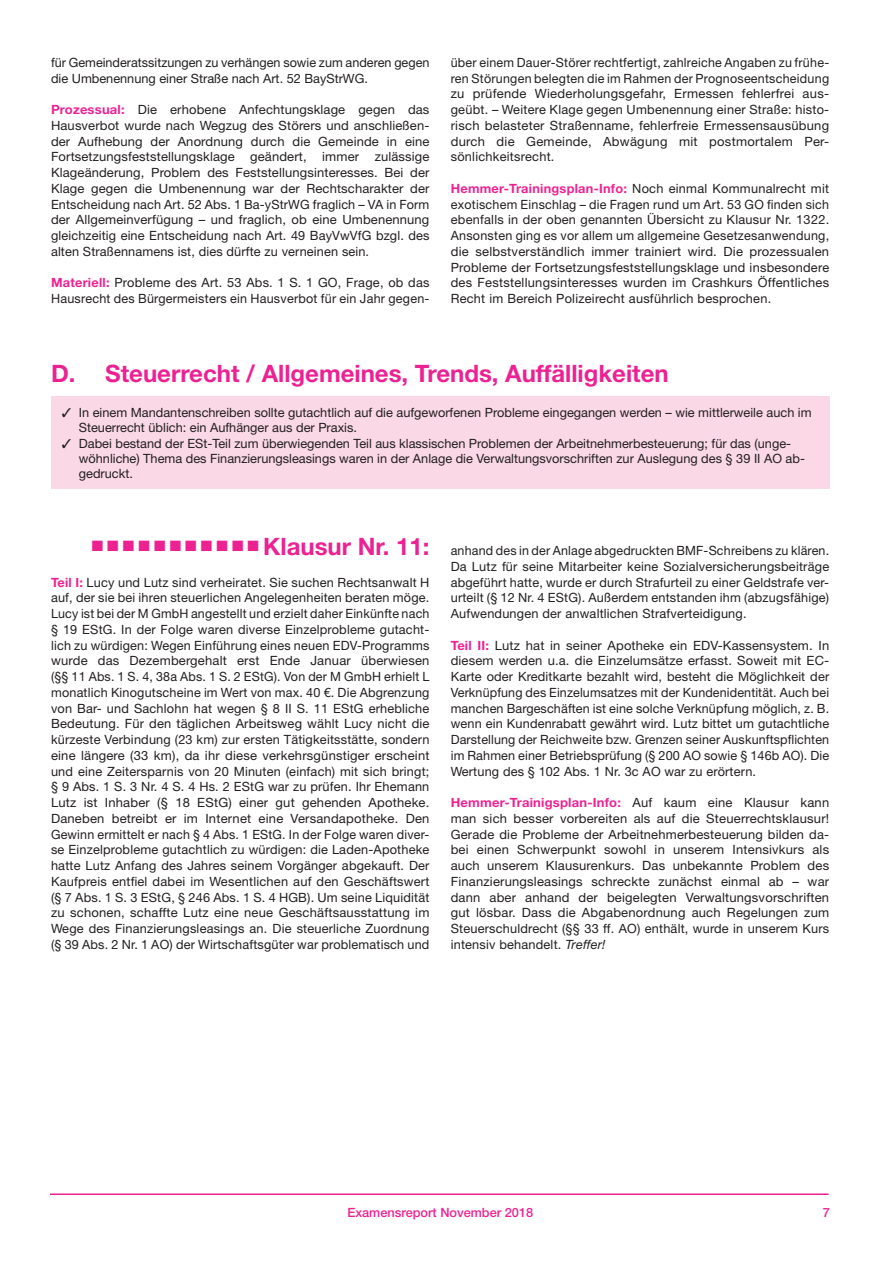
<style>
.page{position:relative;width:893px;height:1263px;background:#fff}
.page>*{position:absolute;margin:0;border:0;box-sizing:border-box;transform-origin:0 0}
.t1{font:700 24px "Helvetica Neue LT";color:#ed2292}
.t2{font:12.75px/15.8px "Helvetica Neue LT";color:#231f20;text-align:justify}
.t3{font:12.75px/15.8px "Helvetica Neue LT";letter-spacing:.02em;color:#231f20}
.t4{font:500 12.75px "Helvetica Neue LT";color:#ed2292}
.s1{font-weight:700;color:#ed2292}
.s2{font-style:italic}
</style>
<div class="page">
<hr style="left:50px;top:1193px;width:779px;height:2px;background:#ed2292">
<div style="left:51px;top:396px;width:778px;height:93px;background:#fad8e6"></div>
<p class="t2" style="left:51px;top:54px;width:380px">für Gemeinderatssitzungen zu verhängen sowie zum anderen gegen die Umbenennung einer Straße nach Art. 52 BayStrWG.</p>
<p class="t2" style="left:51px;top:101px;width:380px"><span class="s1">Prozessual:</span> Die erhobene Anfechtungsklage gegen das Hausverbot wurde nach Wegzug des Störers und anschließen&shy;der Aufhebung der Anordnung durch die Gemeinde in eine Fortsetzungsfeststellungsklage geändert, immer zulässige Klageänderung, Problem des Feststellungsinteresses. Bei der Klage gegen die Umbenennung war der Rechtscharakter der Entscheidung nach Art. 52 Abs. 1 Ba-yStrWG fraglich – VA in Form der Allgemeinverfügung – und fraglich, ob eine Umbenennung gleichzeitig eine Entscheidung nach Art. 49 BayVwVfG bzgl. des alten Straßennamens ist, dies dürfte zu verneinen sein.</p>
<p class="t3" style="left:51px;top:275px;width:380px"><span class="s1">Materiell:</span> Probleme des Art. 53 Abs. 1 S. 1 GO, Frage, ob das<br>Hausrecht des Bürgermeisters ein Hausverbot für ein Jahr gegen-</p>
<p class="t2" style="left:451px;top:54px;width:380px">über einem Dauer-Störer rechtfertigt, zahlreiche Angaben zu frühe&shy;ren Störungen belegten die im Rahmen der Prognoseentscheidung zu prüfende Wiederholungsgefahr, Ermessen fehlerfrei aus&shy;geübt. – Weitere Klage gegen Umbenennung einer Straße: histo&shy;risch belasteter Straßenname, fehlerfreie Ermessensausübung durch die Gemeinde, Abwägung mit postmortalem Per&shy;sönlichkeitsrecht.</p>
<p class="t2" style="left:451px;top:180px;width:380px"><span class="s1">Hemmer-Trainingsplan-Info:</span> Noch einmal Kommunalrecht mit exotischem Einschlag – die Fragen rund um Art. 53 GO finden sich ebenfalls in der oben genannten Übersicht zu Klausur Nr. 1322.<br>Ansonsten ging es vor allem um allgemeine Gesetzesanwendung, die selbstverständlich immer trainiert wird. Die prozessualen Probleme der Fortsetzungsfeststellungsklage und insbesondere des Feststellungsinteresses wurden im Crashkurs Öffentliches Recht im Bereich Polizeirecht ausführlich besprochen.</p>
<h1 class="t1" style="left:51px;top:358px;width:619px">D. Steuerrecht / Allgemeines, Trends, Auffälligkeiten</h1>
<p class="t2" style="left:79px;top:405px;width:734px;line-height:15.3px;text-indent:-17px">✓ In einem Mandantenschreiben sollte gutachtlich auf die aufgeworfenen Probleme eingegangen werden – wie mittlerweile auch im<br>Steuerrecht üblich: ein Aufhänger aus der Praxis.</p>
<p class="t2" style="left:79px;top:435px;width:728px;line-height:15.3px;text-align:left;text-indent:-17px">✓ Dabei bestand der ESt-Teil zum überwiegenden Teil aus klassischen Problemen der Arbeitnehmerbesteuerung; für das (unge&shy;wöhnliche) Thema des Finanzierungsleasings waren in der Anlage die Verwaltungsvorschriften zur Auslegung des § 39 II AO ab&shy;gedruckt.</p>
<h1 class="t1" style="left:92px;top:532px;width:339px">■ ■ ■ ■ ■ ■ ■ ■ ■ ■ ■ Klausur Nr. 11:</h1>
<p class="t2" style="left:51px;top:574px;width:380px"><span class="s1">Teil I:</span> Lucy und Lutz sind verheiratet. Sie suchen Rechtsanwalt H auf, der sie bei ihren steuerlichen Angelegenheiten beraten möge.<br>Lucy ist bei der M GmbH angestellt und erzielt daher Einkünfte nach § 19 EStG. In der Folge waren diverse Einzelprobleme gutacht&shy;lich zu würdigen: Wegen Einführung eines neuen EDV-Programms wurde das Dezembergehalt erst Ende Januar überwiesen (§§ 11 Abs. 1 S. 4, 38a Abs. 1 S. 2 EStG). Von der M GmbH erhielt L monatlich Kinogutscheine im Wert von max. 40 €. Die Abgrenzung von Bar- und Sachlohn hat wegen § 8 II S. 11 EStG erhebliche Bedeutung. Für den täglichen Arbeitsweg wählt Lucy nicht die kürzeste Verbindung (23 km) zur ersten Tätigkeitsstätte, sondern eine längere (33 km), da ihr diese verkehrsgünstiger erscheint und eine Zeitersparnis von 20 Minuten (einfach) mit sich bringt; § 9 Abs. 1 S. 3 Nr. 4 S. 4 Hs. 2 EStG war zu prüfen. Ihr Ehemann Lutz ist Inhaber (§ 18 EStG) einer gut gehenden Apotheke.<br>Daneben betreibt er im Internet eine Versandapotheke. Den Gewinn ermittelt er nach § 4 Abs. 1 EStG. In der Folge waren diver&shy;se Einzelprobleme gutachtlich zu würdigen: die Laden-Apotheke hatte Lutz Anfang des Jahres seinem Vorgänger abgekauft. Der Kaufpreis entfiel dabei im Wesentlichen auf den Geschäftswert (§ 7 Abs. 1 S. 3 EStG, § 246 Abs. 1 S. 4 HGB). Um seine Liquidität zu schonen, schaffte Lutz eine neue Geschäftsausstattung im Wege des Finanzierungsleasings an. Die steuerliche Zuordnung (§ 39 Abs. 2 Nr. 1 AO) der Wirtschaftsgüter war problematisch und</p>
<p class="t2" style="left:451px;top:542px;width:380px">anhand des in der Anlage abgedruckten BMF-Schreibens zu klären.<br>Da Lutz für seine Mitarbeiter keine Sozialversicherungsbeiträge abgeführt hatte, wurde er durch Strafurteil zu einer Geldstrafe ver&shy;urteilt (§ 12 Nr. 4 EStG). Außerdem entstanden ihm (abzugsfähige)<br>Aufwendungen der anwaltlichen Strafverteidigung.</p>
<p class="t2" style="left:451px;top:637px;width:380px"><span class="s1">Teil II:</span> Lutz hat in seiner Apotheke ein EDV-Kassensystem. In diesem werden u.a. die Einzelumsätze erfasst. Soweit mit EC-Karte oder Kreditkarte bezahlt wird, besteht die Möglichkeit der Verknüpfung des Einzelumsatzes mit der Kundenidentität. Auch bei manchen Bargeschäften ist eine solche Verknüpfung möglich, z. B. wenn ein Kundenrabatt gewährt wird. Lutz bittet um gutachtliche Darstellung der Reichweite bzw. Grenzen seiner Auskunftspflichten im Rahmen einer Betriebsprüfung (§ 200 AO sowie § 146b AO). Die Wertung des § 102 Abs. 1 Nr. 3c AO war zu erörtern.</p>
<p class="t2" style="left:451px;top:794px;width:380px"><span class="s1">Hemmer-Trainigsplan-Info:</span> Auf kaum eine Klausur kann man sich besser vorbereiten als auf die Steuerrechtsklausur!<br>Gerade die Probleme der Arbeitnehmerbesteuerung bilden da&shy;bei einen Schwerpunkt sowohl in unserem Intensivkurs als auch unserem Klausurenkurs. Das unbekannte Problem des Finanzierungsleasings schreckte zunächst einmal ab – war dann aber anhand der beigelegten Verwaltungsvorschriften gut lösbar. Dass die Abgabenordnung auch Regelungen zum Steuerschuldrecht (§§ 33 ff. AO) enthält, wurde in unserem Kurs intensiv behandelt. <span class="s2">Treffer!</span></p>
<p class="t4" style="left:347px;top:1204px;width:187px">Examensreport November 2018</p>
<p class="t4" style="left:823px;top:1204px;width:9px">7</p>
</div>
